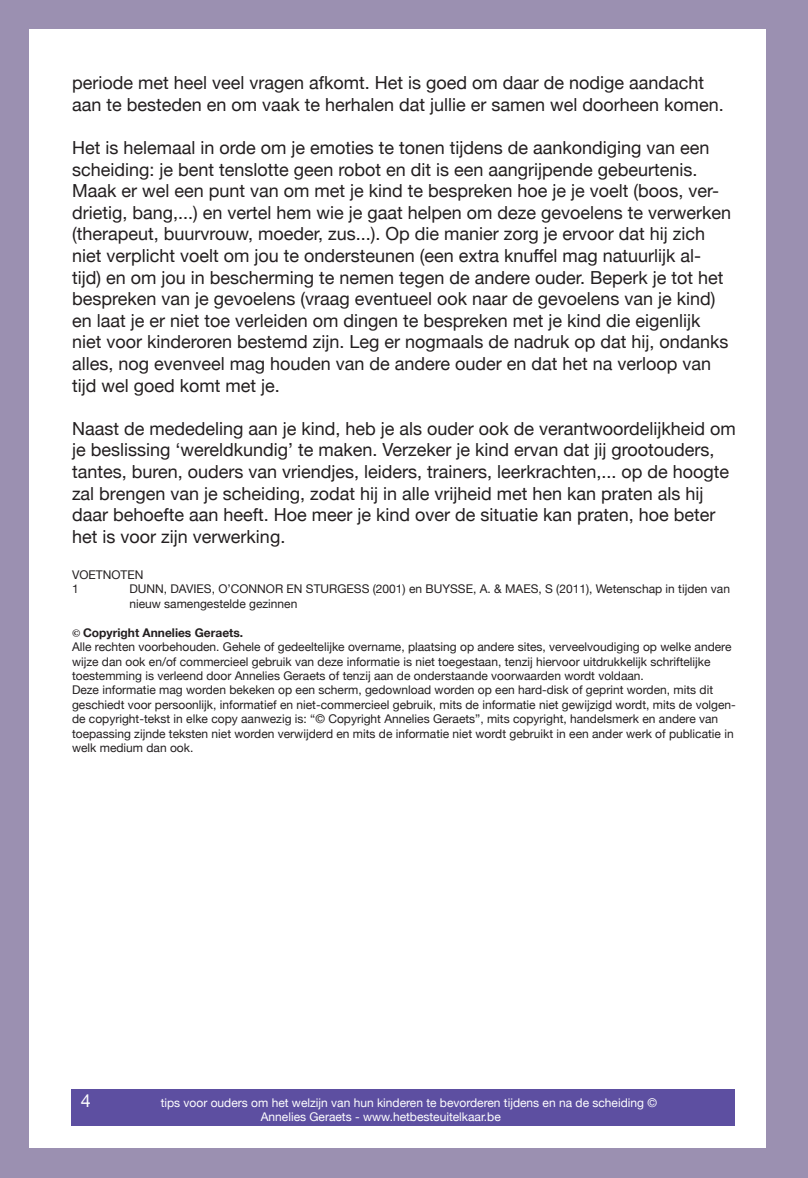
<style>
.page{position:relative;width:808px;height:1178px;background:#9b90b1}
.page>*{position:absolute;margin:0;border:0;box-sizing:border-box;transform-origin:0 0}
.t1{font:18px/21.6px "Helvetica Neue";color:#231f20}
.t2{font:18px "Helvetica Neue";color:#fff}
.Footnote_text{font:12px/14.4px "Helvetica Neue";color:#231f20}
.t3{font:12px/14.4px "Helvetica Neue";color:#fff}
.t4{font:700 12px "Helvetica Neue";color:#231f20}
.s1{font-family:"Minion Pro"}
</style>
<div class="page">
<div style="left:29px;top:30px;width:736px;height:1118px;background:#fff"></div>
<div style="left:71px;top:1089px;width:663px;height:36px;background:#5d4fa1"></div>
<p class="t1" style="left:72px;top:73px;width:653px">periode met heel veel vragen afkomt. Het is goed om daar de nodige aandacht aan te besteden en om vaak te herhalen dat jullie er samen wel doorheen komen.</p>
<p class="t1" style="left:72px;top:138px;width:649px">Het is helemaal in orde om je emoties te tonen tijdens de aankondiging van een scheiding: je bent tenslotte geen robot en dit is een aangrijpende gebeurtenis.<br>Maak er wel een punt van om met je kind te bespreken hoe je je voelt (boos, ver-</p>
<p class="t1" style="left:72px;top:203px;width:661px">drietig, bang,...) en vertel hem wie je gaat helpen om deze gevoelens te verwerken (therapeut, buurvrouw, moeder, zus...). Op die manier zorg je ervoor dat hij zich niet verplicht voelt om jou te ondersteunen (een extra knuffel mag natuurlijk al-</p>
<p class="t1" style="left:72px;top:267px;width:658px">tijd) en om jou in bescherming te nemen tegen de andere ouder. Beperk je tot het bespreken van je gevoelens (vraag eventueel ook naar de gevoelens van je kind) en laat je er niet toe verleiden om dingen te bespreken met je kind die eigenlijk niet voor kinderoren bestemd zijn. Leg er nogmaals de nadruk op dat hij, ondanks alles, nog evenveel mag houden van de andere ouder en dat het na verloop van tijd wel goed komt met je.</p>
<p class="t1" style="left:72px;top:419px;width:665px">Naast de mededeling aan je kind, heb je als ouder ook de verantwoordelijkheid om je beslissing ‘wereldkundig’ te maken. Verzeker je kind ervan dat jij grootouders, tantes, buren, ouders van vriendjes, leiders, trainers, leerkrachten,... op de hoogte zal brengen van je scheiding, zodat hij in alle vrijheid met hen kan praten als hij daar behoefte aan heeft. Hoe meer je kind over de situatie kan praten, hoe beter het is voor zijn verwerking.</p>
<p class="Footnote_text" style="left:72px;top:568px;width:73px">VOETNOTEN</p>
<p class="Footnote_text" style="left:72px;top:582px;width:8px">1</p>
<p class="Footnote_text" style="left:129px;top:582px;width:602px">DUNN, DAVIES, O’CONNOR EN STURGESS (2001) en BUYSSE, A. &amp; MAES, S (2011), Wetenschap in tijden van nieuw samengestelde gezinnen</p>
<p class="t4" style="left:72px;top:623px;width:173px"><span class="s1">©</span> Copyright Annelies Geraets.</p>
<p class="Footnote_text" style="left:72px;top:640px;width:661px">Alle rechten voorbehouden. Gehele of gedeeltelijke overname, plaatsing op andere sites, verveelvoudiging op welke andere wijze dan ook en/of commercieel gebruik van deze informatie is niet toegestaan, tenzij hiervoor uitdrukkelijk schriftelijke toestemming is verleend door Annelies Geraets of tenzij aan de onderstaande voorwaarden wordt voldaan.</p>
<p class="Footnote_text" style="left:72px;top:684px;width:665px">Deze informatie mag worden bekeken op een scherm, gedownload worden op een hard-disk of geprint worden, mits dit geschiedt voor persoonlijk, informatief en niet-commercieel gebruik, mits de informatie niet gewijzigd wordt, mits de volgen&shy;de copyright-tekst in elke copy aanwezig is: “© Copyright Annelies Geraets”, mits copyright, handelsmerk en andere van toepassing zijnde teksten niet worden verwijderd en mits de informatie niet wordt gebruikt in een ander werk of publicatie in welk medium dan ook.</p>
<p class="t2" style="left:81px;top:1087px;width:12px">4</p>
<p class="t3" style="left:261px;top:1096px;width:398px;text-indent:-100px">tips voor ouders om het welzijn van hun kinderen te bevorderen tijdens en na de scheiding ©<br>Annelies Geraets - www.hetbesteuitelkaar.be</p>
</div>
